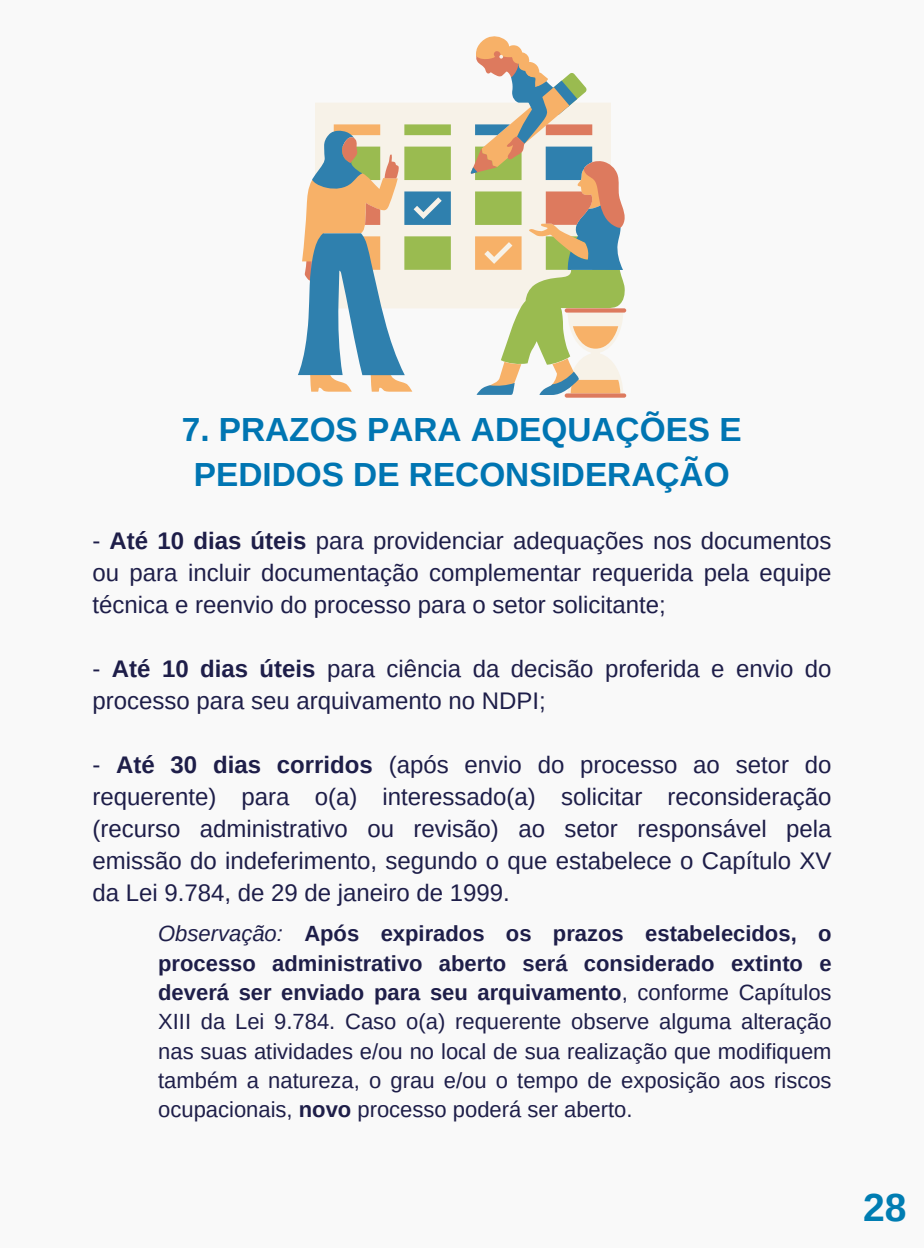
<style>
.page{position:relative;width:924px;height:1248px;background:#f9f9f9}
.page>*{position:absolute;margin:0;border:0;box-sizing:border-box;transform-origin:0 0}
.t1{font:700 39.2px "Arimo";color:#007db2}
.t2{font:700 33.6px/44.4px "Arimo";color:#0075b2;text-align:center}
.t3{font:24px/32px "Arimo";color:#1e1e49;text-align:justify}
.t4{font:22px/29.2px "Arimo";color:#1e1e49;text-align:justify}
.s1{font-weight:700}
.s2{font-style:italic}
</style>
<div class="page">
<svg style="left:476px;top:36px;width:64px;height:36px"></svg>
<svg style="left:298px;top:72px;width:313px;height:320px"></svg>
<svg style="left:341px;top:124px;width:285px;height:274px"></svg>
<svg style="left:499px;top:55px;width:4px;height:4px"></svg>
<h2 class="t2" style="left:182px;top:408px;width:561px">7. PRAZOS PARA ADEQUAÇÕES E<br>PEDIDOS DE RECONSIDERAÇÃO</h2>
<p class="t3" style="left:92px;top:525px;width:741px">- <span class="s1">Até 10 dias úteis</span> para providenciar adequações nos documentos ou para incluir documentação complementar requerida pela equipe técnica e reenvio do processo para o setor solicitante;</p>
<p class="t3" style="left:92px;top:653px;width:741px">- <span class="s1">Até 10 dias úteis</span> para ciência da decisão proferida e envio do processo para seu arquivamento no NDPI;</p>
<p class="t3" style="left:92px;top:749px;width:741px">- <span class="s1">Até 30 dias corridos</span> (após envio do processo ao setor do requerente) para o(a) interessado(a) solicitar reconsideração (recurso administrativo ou revisão) ao setor responsável pela emissão do indeferimento, segundo o que estabelece o Capítulo XV da Lei 9.784, de 29 de janeiro de 1999.</p>
<p class="t4" style="left:158px;top:919px;width:675px"><span class="s2">Observação:</span> <span class="s1">Após expirados os prazos estabelecidos, o processo administrativo aberto será considerado extinto e deverá ser enviado para seu arquivamento</span>, conforme Capítulos XIII da Lei 9.784. Caso o(a) requerente observe alguma alteração nas suas atividades e/ou no local de sua realização que modifiquem também a natureza, o grau e/ou o tempo de exposição aos riscos ocupacionais, <span class="s1">novo</span> processo poderá ser aberto.</p>
<h1 class="t1" style="left:863px;top:1186px;width:45px">28</h1>
</div>
